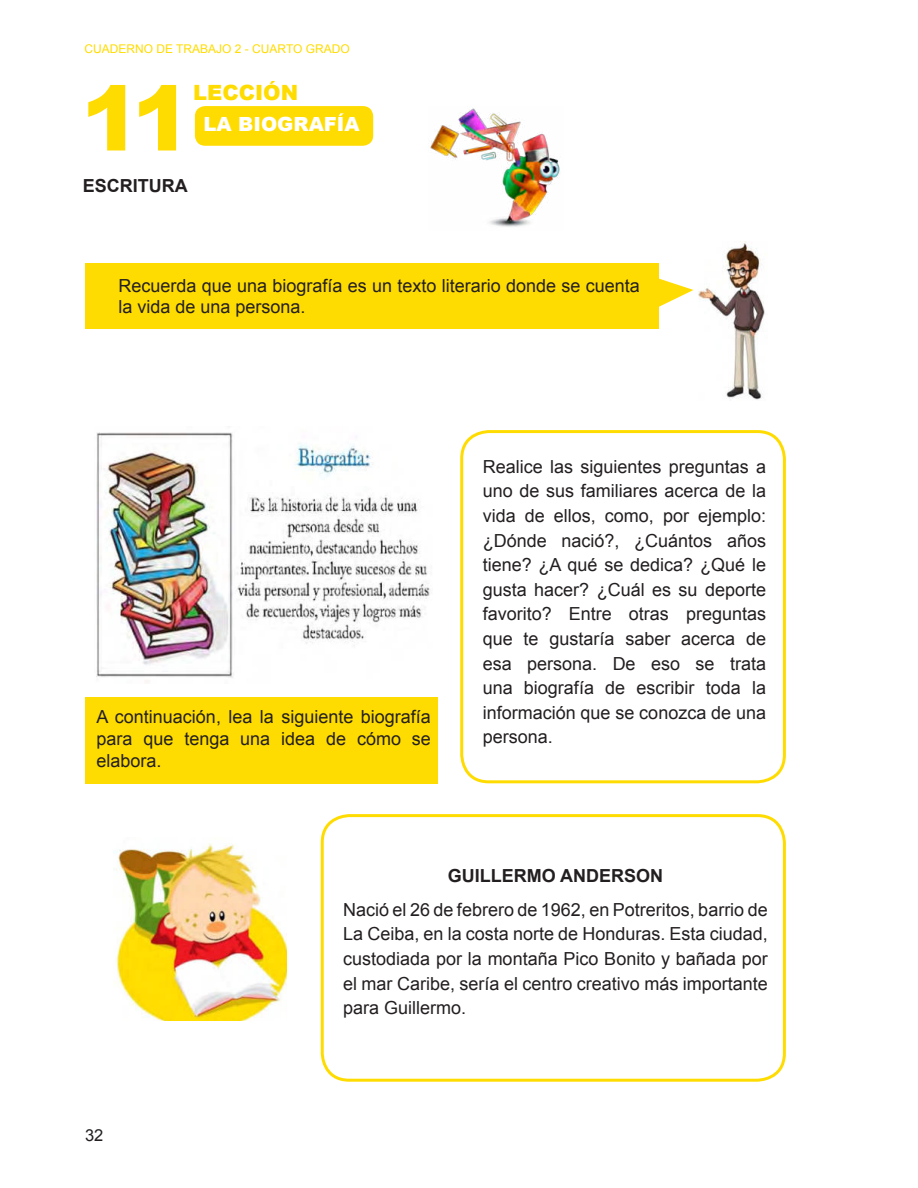
<style>
.page{position:relative;width:918px;height:1188px;background:#fff}
.page>*{position:absolute;margin:0;border:0;box-sizing:border-box;transform-origin:0 0}
.t1{font:900 90px "Arial";color:#ffdc01}
.t2{font:900 21px "Arial";color:#ffdc01}
.t3{font:900 19.5px "Arial";color:#fff}
.t4{font:18px/24.6px "Arial";color:#231f20;text-align:justify}
.t5{font:700 18px "Arial";color:#231f20}
.t6{font:16.5px "Arial";color:#231f20}
.t7{font:12px "Arial";color:#ffdc01}
</style>
<div class="page">
<img style="left:96px;top:432px;width:334px;height:250px">
<img style="left:698px;top:242px;width:67px;height:158px">
<div style="left:85px;top:263px;width:574px;height:65px;background:#ffdc01"></div>
<svg style="left:659px;top:279px;width:35px;height:28px"></svg>
<div style="left:85px;top:697px;width:353px;height:86px;background:#ffdc01"></div>
<div style="left:460px;top:430px;width:326px;height:353px;border:3px solid #ffdc01;border-radius:27px"></div>
<div style="left:321px;top:814px;width:465px;height:268px;border:3px solid #ffdc01;border-radius:27px"></div>
<img style="left:114px;top:843px;width:173px;height:178px">
<img style="left:430px;top:108px;width:130px;height:119px">
<div style="left:195px;top:106px;width:178px;height:40px;background:#ffdc01;border-radius:10px"></div>
<p class="t7" style="left:85px;top:45px;width:267px">CUADERNO DE TRABAJO 2 - CUARTO GRADO</p>
<h1 class="t1" style="left:81px;top:67px;width:112px">11</h1>
<p class="t2" style="left:193px;top:81px;width:106px">LECCIÓN</p>
<p class="t3" style="left:204px;top:113px;width:158px">LA BIOGRAFÍA</p>
<p class="t5" style="left:83px;top:173px;width:106px">ESCRITURA</p>
<p class="t4" style="left:118px;top:276px;width:523px;line-height:21.6px">Recuerda que una biografía es un texto literario donde se cuenta la vida de una persona.</p>
<p class="t4" style="left:96px;top:708px;width:336px;line-height:21.6px">A continuación, lea la siguiente biografía para que tenga una idea de cómo se elabora.</p>
<p class="t4" style="left:483px;top:456px;width:285px">Realice las siguientes preguntas a uno de sus familiares acerca de la vida de ellos, como, por ejemplo: ¿Dónde nació?, ¿Cuántos años tiene? ¿A qué se dedica? ¿Qué le gusta hacer? ¿Cuál es su deporte favorito? Entre otras preguntas que te gustaría saber acerca de esa persona. De eso se trata una biografía de escribir toda la información que se conozca de una persona.</p>
<p class="t6" style="left:85px;top:1129px;width:20px">32</p>
<p class="t5" style="left:448px;top:863px;width:217px">GUILLERMO ANDERSON</p>
<p class="t4" style="left:343px;top:899px;width:426px">Nació el 26 de febrero de 1962, en Potreritos, barrio de La Ceiba, en la costa norte de Honduras. Esta ciudad, custodiada por la montaña Pico Bonito y bañada por el mar Caribe, sería el centro creativo más importante para Guillermo.</p>
</div>
